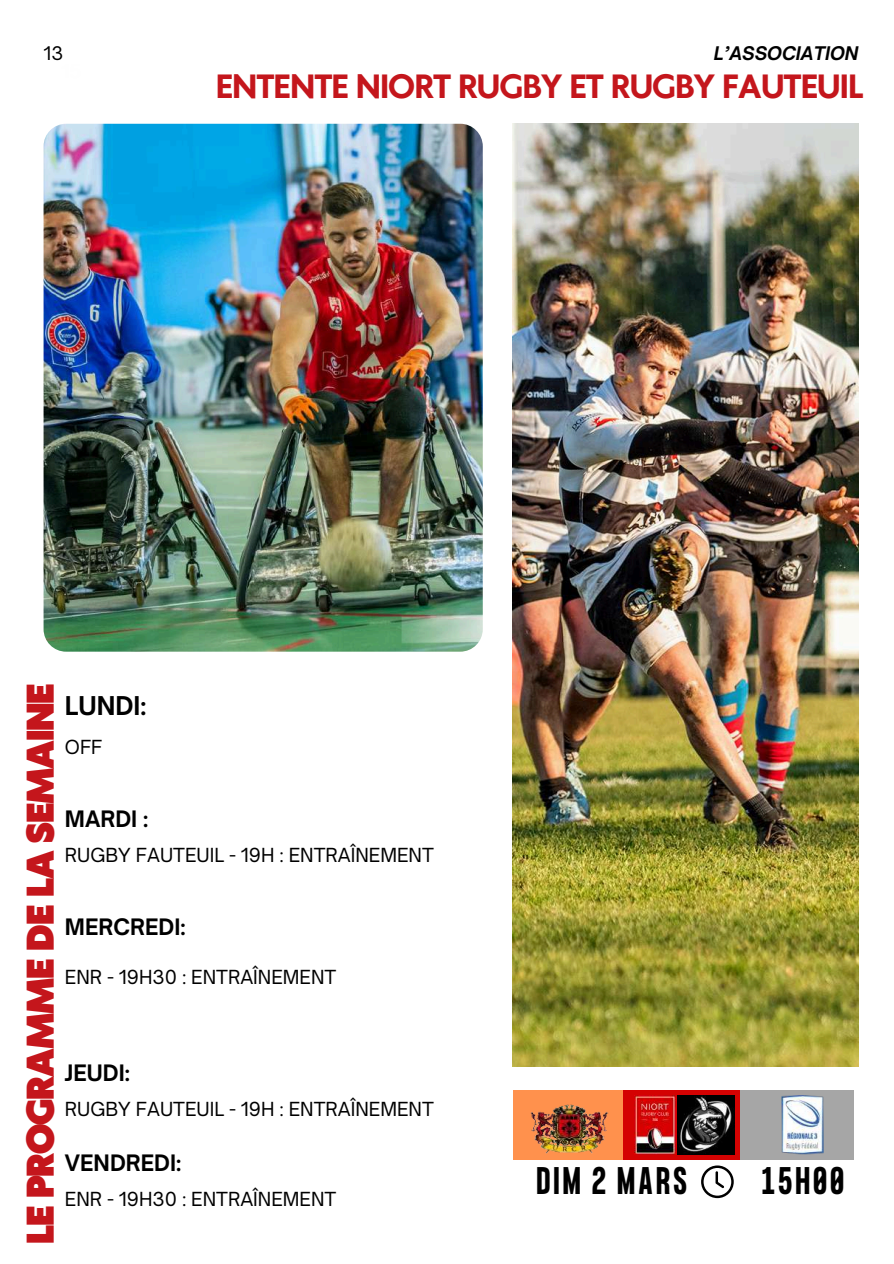
<style>
.page{position:relative;width:894px;height:1264px;background:#fff}
.page>*{position:absolute;margin:0;border:0;box-sizing:border-box;transform-origin:0 0}
.t1{font:900 36.15px "Klein Text";letter-spacing:-.03em;color:#c4161c}
.t2{font:700 33.6px "Formula Condensed";letter-spacing:.09em;color:#000}
.t3{font:700 31.5px "Klein Text";letter-spacing:-.03em;color:#c4161c}
.t4{font:700 24.75px "Open Sauce One";color:#000}
.t5{font:700 21.75px "Open Sauce One";color:#000}
.t6{font:18.6px "Open Sauce One";color:#000}
.t7{font:italic 700 18px "Open Sauce One";color:#000}
.t8{font:18px "Open Sauce One";color:#000}
</style>
<div class="page">
<img style="left:512px;top:124px;width:346px;height:942px">
<div style="left:512px;top:1090px;width:113px;height:70px;background:#ff914d"></div>
<div style="left:622px;top:1090px;width:118px;height:70px;background:#d40202"></div>
<div style="left:740px;top:1090px;width:113px;height:70px;background:#a6a6a6"></div>
<img style="left:634px;top:1095px;width:41px;height:59px">
<svg style="left:701px;top:1165px;width:32px;height:33px"></svg>
<img style="left:677px;top:1095px;width:57px;height:59px">
<img style="left:781px;top:1095px;width:42px;height:59px">
<img style="left:530px;top:1104px;width:79px;height:50px">
<img style="left:44px;top:124px;width:438px;height:527px;border-radius:23px">
<p class="t8" style="left:44px;top:42px;width:21px">13</p>
<p class="t7" style="left:713px;top:42px;width:146px">L’ASSOCIATION</p>
<h3 class="t3" style="left:216px;top:70px;width:649px">ENTENTE NIORT RUGBY ET RUGBY FAUTEUIL</h3>
<h1 class="t1" style="left:22px;top:1244px;width:562px;rotate:-90deg">LE PROGRAMME DE LA SEMAINE</h1>
<h3 class="t4" style="left:65px;top:690px;width:83px">LUNDI:</h3>
<p class="t6" style="left:65px;top:735px;width:39px">OFF</p>
<p class="t5" style="left:65px;top:805px;width:85px">MARDI :</p>
<p class="t6" style="left:65px;top:843px;width:370px">RUGBY FAUTEUIL - 19H : ENTRAÎNEMENT</p>
<p class="t5" style="left:65px;top:913px;width:122px">MERCREDI:</p>
<p class="t6" style="left:65px;top:965px;width:273px">ENR - 19H30 : ENTRAÎNEMENT</p>
<p class="t5" style="left:65px;top:1059px;width:67px">JEUDI:</p>
<p class="t6" style="left:65px;top:1097px;width:370px">RUGBY FAUTEUIL - 19H : ENTRAÎNEMENT</p>
<p class="t5" style="left:65px;top:1149px;width:118px">VENDREDI:</p>
<p class="t6" style="left:65px;top:1187px;width:273px">ENR - 19H30 : ENTRAÎNEMENT</p>
<h2 class="t2" style="left:536px;top:1163px;width:152px">DIM 2 MARS</h2>
<h2 class="t2" style="left:761px;top:1163px;width:84px">15H00</h2>
</div>
